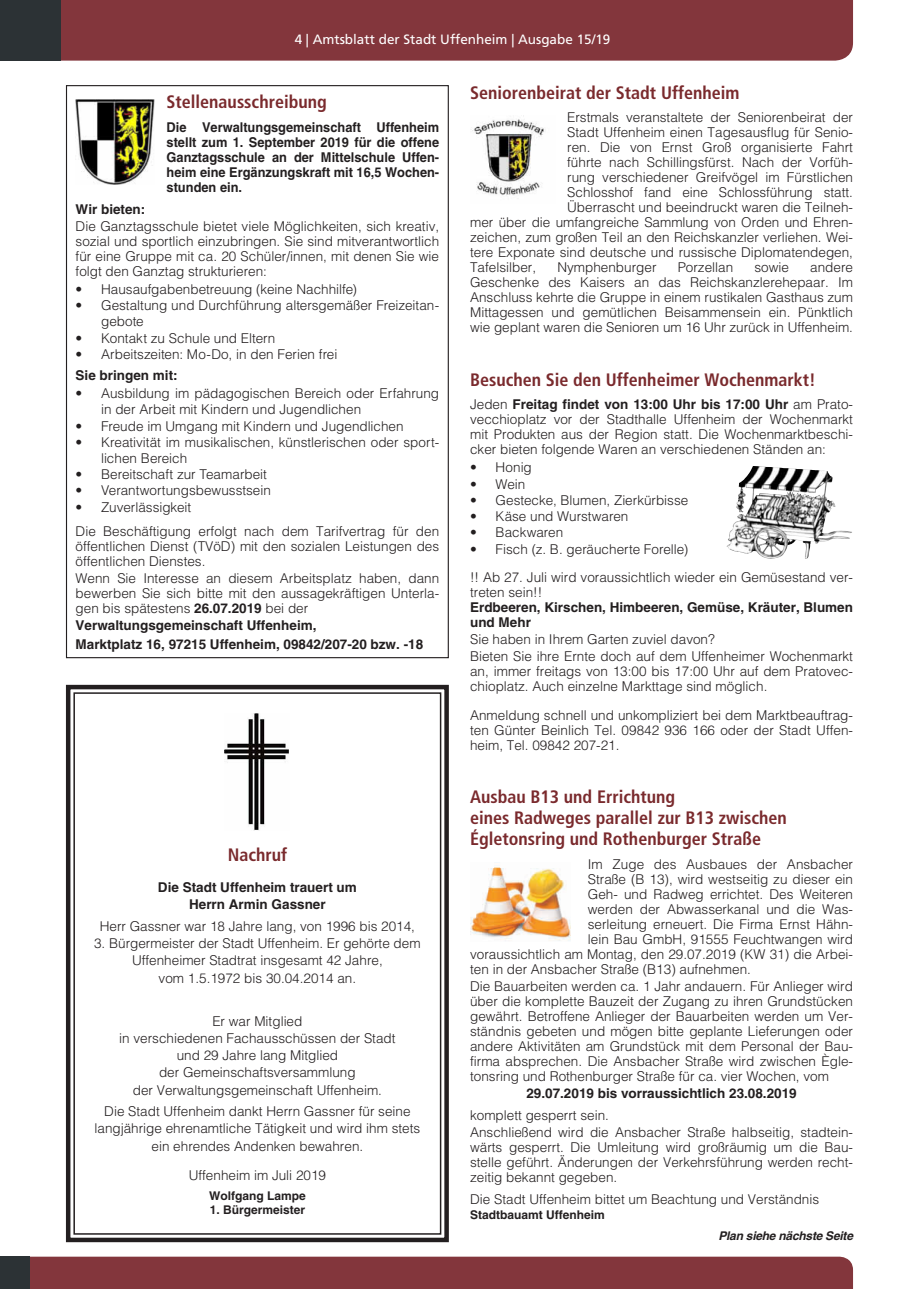
<style>
.page{position:relative;width:919px;height:1289px;background:#fff}
.page>*{position:absolute;margin:0;border:0;box-sizing:border-box;transform-origin:0 0}
.t1{font:700 condensed 18px/21px "Frutiger LT";color:#7a2a2d}
.t2{font:300 13.5px/15px "Helvetica LT";color:#231f20}
.t3{font:700 13.5px/15px "Helvetica LT";color:#231f20}
.t4{font:700 13.5px/15px "Helvetica LT";color:#231f20;text-align:justify;scale:.95 1}
.t5{font:13.5px "Frutiger LT";color:#fff}
.t6{font:700 12px "Helvetica LT";color:#231f20}
.t7{font:italic 700 12px "Helvetica LT";letter-spacing:-.02em;color:#231f20}
.s1{font-weight:700}
</style>
<div class="page">
<div style="left:30px;top:1256px;width:823px;height:32px;background:#83363c"></div>
<div style="left:0;top:1256px;width:30px;height:32px;background:#2c3235"></div>
<div style="left:61px;top:0;width:792px;height:61px;background:#83363c"></div>
<div style="left:0;top:0;width:61px;height:61px;background:#2c3235"></div>
<img style="left:472px;top:119px;width:72px;height:77px">
<img style="left:470px;top:866px;width:100px;height:75px">
<img style="left:76px;top:99px;width:78px;height:85px">
<svg style="left:65px;top:684px;width:384px;height:559px"></svg>
<div style="left:73px;top:692px;width:368px;height:542px;border:2px solid #231f20"></div>
<img style="left:726px;top:468px;width:26px;height:85px">
<p class="t5" style="left:295px;top:32px;width:317px">4 | Amtsblatt der Stadt Uffenheim | Ausgabe 15/19</p>
<h1 class="t1" style="left:470px;top:82px;width:271px">Seniorenbeirat der Stadt Uffenheim</h1>
<p class="t2" style="left:567px;top:110px;width:287px">Erstmals veranstaltete der Seniorenbeirat der</p>
<p class="t2" style="left:567px;top:125px;width:287px">Stadt Uffenheim einen Tagesausflug für Senio-</p>
<p class="t2" style="left:567px;top:140px;width:287px">ren. Die von Ernst Groß organisierte Fahrt</p>
<p class="t2" style="left:567px;top:155px;width:287px">führte nach Schillingsfürst. Nach der Vorfüh-</p>
<p class="t2" style="left:567px;top:170px;width:287px">rung verschiedener Greifvögel im Fürstlichen</p>
<p class="t2" style="left:567px;top:185px;width:284px">Schlosshof fand eine Schlossführung statt.</p>
<p class="t2" style="left:567px;top:200px;width:287px">Überrascht und beeindruckt waren die Teilneh-</p>
<p class="t2" style="left:470px;top:215px;width:384px">mer über die umfangreiche Sammlung von Orden und Ehren-</p>
<p class="t2" style="left:470px;top:230px;width:384px">zeichen, zum großen Teil an den Reichskanzler verliehen. Wei-</p>
<p class="t2" style="left:470px;top:245px;width:384px">tere Exponate sind deutsche und russische Diplomatendegen,</p>
<p class="t2" style="left:470px;top:260px;width:68px">Tafelsilber,</p>
<p class="t2" style="left:557px;top:260px;width:101px">Nymphenburger</p>
<p class="t2" style="left:677px;top:260px;width:57px">Porzellan</p>
<p class="t2" style="left:754px;top:260px;width:36px">sowie</p>
<h1 class="t1" style="left:166px;top:91px;width:162px">Stellenausschreibung</h1>
<p class="t4" style="left:166px;top:119px;width:288px">Die Verwaltungsgemeinschaft Uffenheim stellt zum 1. September 2019 für die offene Ganztagsschule an der Mittelschule Uffen&shy;heim eine Ergänzungskraft mit 16,5 Wochen&shy;stunden ein.</p>
<p class="t3" style="left:76px;top:201px;width:71px">Wir bieten:</p>
<p class="t2" style="left:76px;top:218px;width:365px;text-align:justify">Die Ganztagsschule bietet viele Möglichkeiten, sich kreativ, sozial und sportlich einzubringen. Sie sind mitverantwortlich für eine Gruppe mit ca. 20 Schüler/innen, mit denen Sie wie folgt den Ganztag strukturieren:</p>
<p class="t2" style="left:76px;top:281px;width:283px">• Hausaufgabenbetreuung (keine Nachhilfe)</p>
<p class="t2" style="left:101px;top:297px;width:339px;line-height:16.2px;text-indent:-26px">• Gestaltung und Durchführung altersgemäßer Freizeitan&shy;gebote</p>
<p class="t2" style="left:76px;top:330px;width:201px">• Kontakt zu Schule und Eltern</p>
<p class="t2" style="left:76px;top:346px;width:263px">• Arbeitszeiten: Mo-Do, in den Ferien frei</p>
<p class="t3" style="left:76px;top:367px;width:104px">Sie bringen mit:</p>
<p class="t2" style="left:101px;top:385px;width:339px;line-height:16.2px;text-indent:-26px">• Ausbildung im pädagogischen Bereich oder Erfahrung in der Arbeit mit Kindern und Jugendlichen</p>
<p class="t2" style="left:76px;top:418px;width:329px">• Freude im Umgang mit Kindern und Jugendlichen</p>
<p class="t2" style="left:101px;top:434px;width:339px;line-height:16.2px;text-indent:-26px">• Kreativität im musikalischen, künstlerischen oder sport&shy;lichen Bereich</p>
<p class="t2" style="left:76px;top:467px;width:193px">• Bereitschaft zur Teamarbeit</p>
<p class="t2" style="left:76px;top:483px;width:197px">• Verantwortungsbewusstsein</p>
<p class="t2" style="left:76px;top:494px;width:365px;line-height:24px">• Zuverlässigkeit<br>Die Beschäftigung erfolgt nach dem Tarifvertrag für den</p>
<p class="t2" style="left:76px;top:538px;width:365px">öffentlichen Dienst (TVöD) mit den sozialen Leistungen des öffentlichen Dienstes.</p>
<p class="t2" style="left:76px;top:570px;width:365px;text-align:justify">Wenn Sie Interesse an diesem Arbeitsplatz haben, dann bewerben Sie sich bitte mit den aussagekräftigen Unterla&shy;gen bis spätestens <span class="s1">26.07.2019</span> bei der</p>
<p class="t3" style="left:76px;top:615px;width:349px;line-height:18.6px">Verwaltungsgemeinschaft Uffenheim,<br>Marktplatz 16, 97215 Uffenheim, 09842/207-20 bzw. -18</p>
<p class="t2" style="left:470px;top:260px;width:384px;text-align:justify;text-indent:340px">andere Geschenke des Kaisers an das Reichskanzlerehepaar. Im Anschluss kehrte die Gruppe in einem rustikalen Gasthaus zum Mittagessen und gemütlichen Beisammensein ein. Pünktlich wie geplant waren die Senioren um 16 Uhr zurück in Uffenheim.</p>
<h1 class="t1" style="left:470px;top:369px;width:347px">Besuchen Sie den Uffenheimer Wochenmarkt!</h1>
<p class="t2" style="left:470px;top:397px;width:384px;text-align:justify">Jeden <span class="s1">Freitag findet von 13:00 Uhr bis 17:00 Uhr</span> am Prato&shy;vecchioplatz vor der Stadthalle Uffenheim der Wochenmarkt mit Produkten aus der Region statt. Die Wochenmarktbeschi&shy;cker bieten folgende Waren an verschiedenen Ständen an:</p>
<p class="t2" style="left:470px;top:460px;width:63px">• Honig</p>
<p class="t2" style="left:470px;top:476px;width:57px">• Wein</p>
<p class="t2" style="left:470px;top:492px;width:220px">• Gestecke, Blumen, Zierkürbisse</p>
<p class="t2" style="left:470px;top:508px;width:160px">• Käse und Wurstwaren</p>
<p class="t2" style="left:470px;top:525px;width:95px">• Backwaren</p>
<p class="t2" style="left:470px;top:534px;width:384px;line-height:28.5px">• Fisch (z. B. geräucherte Forelle)<br>!! Ab 27. Juli wird voraussichtlich wieder ein Gemüsestand ver-</p>
<p class="t2" style="left:470px;top:584px;width:74px">treten sein!!</p>
<p class="t3" style="left:470px;top:599px;width:384px">Erdbeeren, Kirschen, Himbeeren, Gemüse, Kräuter, Blumen und Mehr</p>
<p class="t2" style="left:470px;top:630px;width:384px;line-height:17.1px">Sie haben in Ihrem Garten zuviel davon?<br>Bieten Sie ihre Ernte doch auf dem Uffenheimer Wochenmarkt</p>
<p class="t2" style="left:470px;top:664px;width:384px">an, immer freitags von 13:00 bis 17:00 Uhr auf dem Pratovec&shy;chioplatz. Auch einzelne Markttage sind möglich.</p>
<p class="t2" style="left:470px;top:707px;width:384px;text-align:justify">Anmeldung schnell und unkompliziert bei dem Marktbeauftrag&shy;ten Günter Beinlich Tel. 09842 936 166 oder der Stadt Uffen&shy;heim, Tel. 09842 207-21.</p>
<h1 class="t1" style="left:470px;top:786px;width:318px">Ausbau B13 und Errichtung<br>eines Radweges parallel zur B13 zwischen<br>Égletonsring und Rothenburger Straße</h1>
<p class="t2" style="left:587px;top:856px;width:267px">Im Zuge des Ausbaues der Ansbacher</p>
<p class="t2" style="left:587px;top:871px;width:267px">Straße (B 13), wird westseitig zu dieser ein</p>
<p class="t2" style="left:587px;top:886px;width:267px">Geh- und Radweg errichtet. Des Weiteren</p>
<p class="t2" style="left:587px;top:901px;width:267px">werden der Abwasserkanal und die Was-</p>
<p class="t2" style="left:587px;top:916px;width:267px">serleitung erneuert. Die Firma Ernst Hähn-</p>
<p class="t2" style="left:587px;top:931px;width:267px">lein Bau GmbH, 91555 Feuchtwangen wird</p>
<p class="t2" style="left:470px;top:946px;width:384px">voraussichtlich am Montag, den 29.07. 2019 (KW 31) die Arbei-</p>
<p class="t2" style="left:470px;top:961px;width:279px">ten in der Ansbacher Straße (B13) aufnehmen.</p>
<p class="t2" style="left:470px;top:978px;width:384px;text-align:justify">Die Bauarbeiten werden ca. 1 Jahr andauern. Für Anlieger wird über die komplette Bauzeit der Zugang zu ihren Grundstücken gewährt. Betroffene Anlieger der Bauarbeiten werden um Ver&shy;ständnis gebeten und mögen bitte geplante Lieferungen oder andere Aktivitäten am Grundstück mit dem Personal der Bau&shy;firma absprechen. Die Ansbacher Straße wird zwischen Ègle&shy;tonsring und Rothenburger Straße für ca. vier Wochen, vom</p>
<p class="t3" style="left:526px;top:1085px;width:272px">29.07.2019 bis vorraussichtlich 23.08.2019</p>
<p class="t2" style="left:470px;top:1106px;width:384px;line-height:17.1px">komplett gesperrt sein.<br>Anschließend wird die Ansbacher Straße halbseitig, stadtein-</p>
<p class="t2" style="left:470px;top:1139px;width:384px;text-align:justify">wärts gesperrt. Die Umleitung wird großräumig um die Bau&shy;stelle geführt. Änderungen der Verkehrsführung werden recht&shy;zeitig bekannt gegeben.</p>
<p class="t2" style="left:470px;top:1191px;width:350px">Die Stadt Uffenheim bittet um Beachtung und Verständnis</p>
<p class="t6" style="left:470px;top:1207px;width:136px">Stadtbauamt Uffenheim</p>
<p class="t7" style="left:718px;top:1228px;width:136px">Plan siehe nächste Seite</p>
<h1 class="t1" style="left:228px;top:844px;width:61px">Nachruf</h1>
<p class="t3" style="left:158px;top:878px;width:200px;line-height:17.1px;text-align:center">Die Stadt Uffenheim trauert um<br>Herrn Armin Gassner</p>
<p class="t2" style="left:100px;top:918px;width:317px">Herr Gassner war 18 Jahre lang, von 1996 bis 2014,</p>
<p class="t2" style="left:94px;top:934px;width:328px;line-height:17.1px;text-align:center">3. Bürgermeister der Stadt Uffenheim. Er gehörte dem<br>Uffenheimer Stadtrat insgesamt 42 Jahre,<br>vom 1.5. 1972 bis 30.04.2014 an.</p>
<p class="t2" style="left:119px;top:1012px;width:278px;line-height:17.1px;text-align:center">Er war Mitglied<br>in verschiedenen Fachausschüssen der Stadt und 29 Jahre lang Mitglied<br>der Gemeinschaftsversammlung<br>der Verwaltungsgemeinschaft Uffenheim.</p>
<p class="t2" style="left:94px;top:1102px;width:327px;line-height:17.1px;text-align:center">Die Stadt Uffenheim dankt Herrn Gassner für seine langjährige ehrenamtliche Tätigkeit und wird ihm stets ein ehrendes Andenken bewahren.</p>
<p class="t2" style="left:189px;top:1167px;width:139px">Uffenheim im Juli 2019</p>
<p class="t6" style="left:209px;top:1188px;width:98px">Wolfgang Lampe</p>
<p class="t6" style="left:210px;top:1201px;width:97px">1. Bürgermeister</p>
</div>
